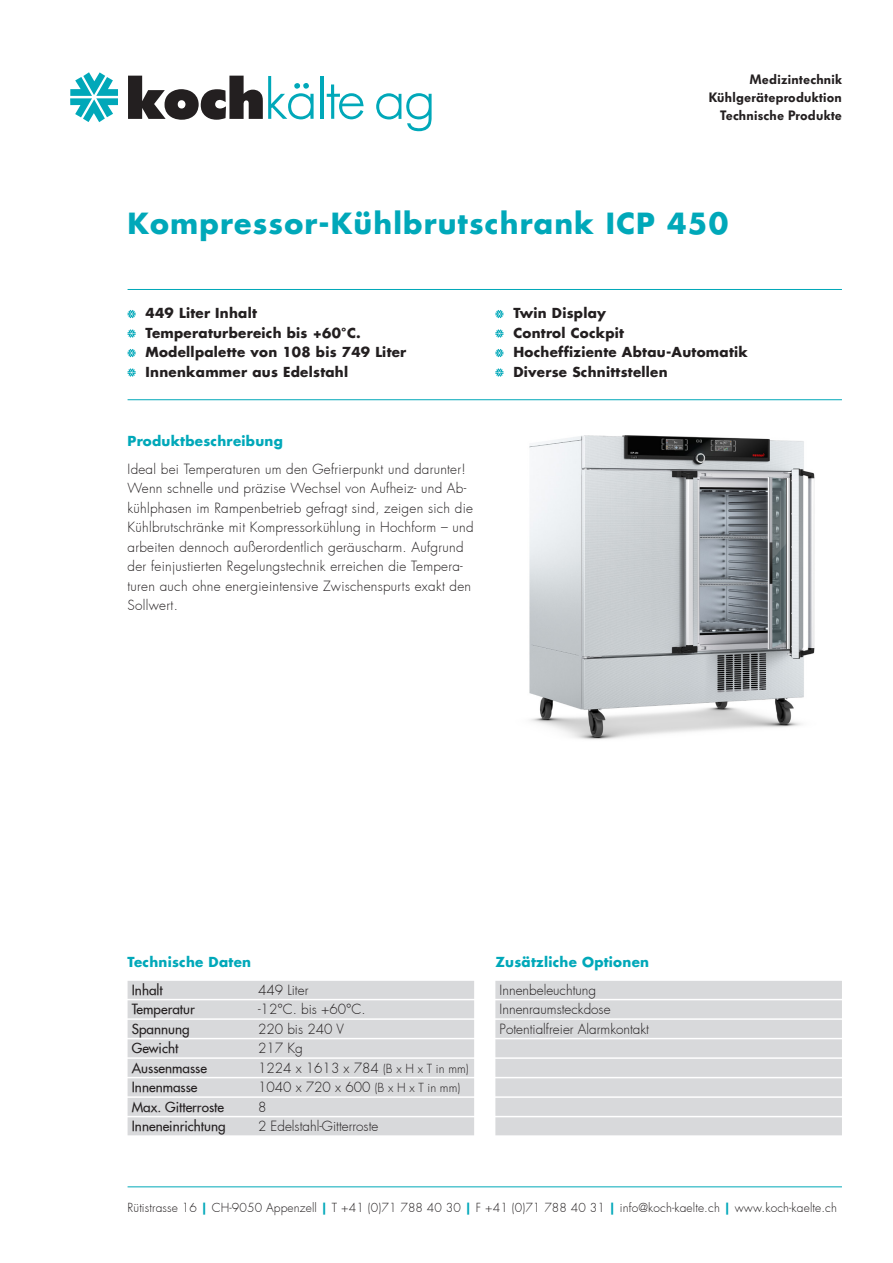
<style>
.page{position:relative;width:893px;height:1263px;background:#fff}
.page>*{position:absolute;margin:0;border:0;box-sizing:border-box;transform-origin:0 0}
.t1{font:700 28.5px "Futura";letter-spacing:.04em;color:#00a8b9}
.t2{font:300 13.5px/19.5px "Futura";letter-spacing:.02em;color:#231f20}
.Aufzählung{font:700 13.5px "Futura";letter-spacing:.02em;color:#231f20}
.t3{font:300 13.5px/19.5px "Futura";color:#231f20}
.t4{font:500 13.5px "Futura";color:#231f20}
.t5{font:700 13.5px "Futura";letter-spacing:.02em;color:#00a8b9}
.t6{font:600 13.5px/18px "Futura BQ";letter-spacing:.02em;color:#231f20;text-align:right}
.t7{font:300 12px "Futura";letter-spacing:.01em;color:#231f20}
.s1{font-size:12px}
.s2{font-weight:700;color:#00a8b9}
</style>
<div class="page">
<img style="left:529px;top:436px;width:286px;height:304px">
<svg style="left:128px;top:310px;width:8px;height:8px"></svg>
<svg style="left:128px;top:329px;width:8px;height:9px"></svg>
<svg style="left:128px;top:349px;width:8px;height:8px"></svg>
<svg style="left:128px;top:368px;width:8px;height:9px"></svg>
<svg style="left:495px;top:310px;width:8px;height:8px"></svg>
<svg style="left:495px;top:329px;width:8px;height:9px"></svg>
<svg style="left:495px;top:349px;width:8px;height:8px"></svg>
<svg style="left:495px;top:368px;width:8px;height:9px"></svg>
<svg style="left:70px;top:72px;width:48px;height:50px"></svg>
<svg style="left:128px;top:76px;width:186px;height:44px"></svg>
<hr style="left:320px;top:76px;width:3px;height:43px;background:#00a8b9">
<svg style="left:327px;top:84px;width:37px;height:35px"></svg>
<svg style="left:376px;top:93px;width:56px;height:38px"></svg>
<hr style="left:128px;top:289px;width:714px;height:1px;background:#00a8b9">
<hr style="left:128px;top:399px;width:714px;height:1px;background:#00a8b9">
<hr style="left:128px;top:1186px;width:714px;height:1px;background:#00a8b9">
<div style="left:495px;top:981px;width:347px;height:18px;background:#d8d9db"></div>
<div style="left:495px;top:1000px;width:347px;height:18px;background:#d8d9db"></div>
<div style="left:495px;top:1020px;width:347px;height:18px;background:#d8d9db"></div>
<div style="left:495px;top:1039px;width:347px;height:18px;background:#d8d9db"></div>
<div style="left:495px;top:1059px;width:347px;height:18px;background:#d8d9db"></div>
<div style="left:495px;top:1078px;width:347px;height:18px;background:#d8d9db"></div>
<div style="left:495px;top:1098px;width:347px;height:18px;background:#d8d9db"></div>
<div style="left:495px;top:1117px;width:347px;height:18px;background:#d8d9db"></div>
<div style="left:128px;top:981px;width:346px;height:18px;background:#d8d9db"></div>
<div style="left:128px;top:1000px;width:346px;height:18px;background:#d8d9db"></div>
<div style="left:128px;top:1020px;width:346px;height:18px;background:#d8d9db"></div>
<div style="left:128px;top:1039px;width:346px;height:18px;background:#d8d9db"></div>
<div style="left:128px;top:1059px;width:346px;height:18px;background:#d8d9db"></div>
<div style="left:128px;top:1078px;width:346px;height:18px;background:#d8d9db"></div>
<div style="left:128px;top:1098px;width:346px;height:18px;background:#d8d9db"></div>
<div style="left:128px;top:1117px;width:346px;height:18px;background:#d8d9db"></div>
<p class="t6" style="left:709px;top:71px;width:135px">Medizintechnik<br>Kühlgeräteproduktion<br>Technische Produkte</p>
<h1 class="t1" style="left:128px;top:204px;width:602px">Kompressor-Kühlbrutschrank ICP 450</h1>
<p class="Aufzählung" style="left:146px;top:304px;width:113px">449 Liter Inhalt</p>
<p class="Aufzählung" style="left:146px;top:324px;width:217px">Temperaturbereich bis +60°C.</p>
<p class="Aufzählung" style="left:146px;top:343px;width:262px">Modellpalette von 108 bis 749 Liter</p>
<p class="Aufzählung" style="left:146px;top:363px;width:204px">Innenkammer aus Edelstahl</p>
<p class="t5" style="left:128px;top:432px;width:157px">Produktbeschreibung</p>
<p class="t2" style="left:128px;top:460px;width:348px">Ideal bei Temperaturen um den Gefrierpunkt und darunter!<br>Wenn schnelle und präzise Wechsel von Aufheiz- und Ab&shy;kühlphasen im Rampenbetrieb gefragt sind, zeigen sich die Kühlbrutschränke mit Kompressorkühlung in Hochform – und arbeiten dennoch außerordentlich geräuscharm. Aufgrund der feinjustierten Regelungstechnik erreichen die Tempera&shy;turen auch ohne energieintensive Zwischenspurts exakt den Sollwert.</p>
<p class="Aufzählung" style="left:513px;top:304px;width:94px">Twin Display</p>
<p class="Aufzählung" style="left:513px;top:324px;width:112px">Control Cockpit</p>
<p class="Aufzählung" style="left:513px;top:343px;width:236px">Hocheffiziente Abtau-Automatik</p>
<p class="Aufzählung" style="left:513px;top:363px;width:156px">Diverse Schnittstellen</p>
<p class="t5" style="left:128px;top:953px;width:125px">Technische Daten</p>
<p class="t4" style="left:132px;top:981px;width:32px">Inhalt</p>
<p class="t3" style="left:258px;top:980px;width:52px">449 Liter</p>
<p class="t4" style="left:132px;top:1001px;width:64px">Temperatur</p>
<p class="t2" style="left:258px;top:1000px;width:109px">-12°C. bis +60°C.</p>
<p class="t4" style="left:132px;top:1020px;width:59px">Spannung</p>
<p class="t3" style="left:258px;top:1019px;width:88px">220 bis 240 V</p>
<p class="t4" style="left:132px;top:1040px;width:48px">Gewicht</p>
<p class="t2" style="left:258px;top:1039px;width:46px">217 Kg</p>
<p class="t4" style="left:132px;top:1059px;width:77px">Aussenmasse</p>
<p class="t3" style="left:258px;top:1058px;width:212px">1224 x 1613 x 784 <span class="s1">(B x H x T in mm)</span></p>
<p class="t4" style="left:132px;top:1079px;width:67px">Innenmasse</p>
<p class="t3" style="left:258px;top:1078px;width:204px">1040 x 720 x 600 <span class="s1">(B x H x T in mm)</span></p>
<p class="t4" style="left:132px;top:1098px;width:94px">Max. Gitterroste</p>
<p class="t2" style="left:258px;top:1097px;width:10px">8</p>
<p class="t4" style="left:132px;top:1118px;width:95px">Inneneinrichtung</p>
<p class="t3" style="left:258px;top:1117px;width:122px">2 Edelstahl-Gitterroste</p>
<p class="t5" style="left:495px;top:953px;width:155px">Zusätzliche Optionen</p>
<p class="t3" style="left:500px;top:980px;width:151px">Innenbeleuchtung<br>Innenraumsteckdose<br>Potentialfreier Alarmkontakt</p>
<p class="t7" style="left:128px;top:1200px;width:711px">Rütistrasse 16 <span class="s2">|</span> CH-9050 Appenzell <span class="s2">|</span> T +41 (0)71 788 40 30 <span class="s2">|</span> F +41 (0)71 788 40 31 <span class="s2">|</span> info@koch-kaelte.ch <span class="s2">|</span> www.koch-kaelte.ch</p>
</div>
